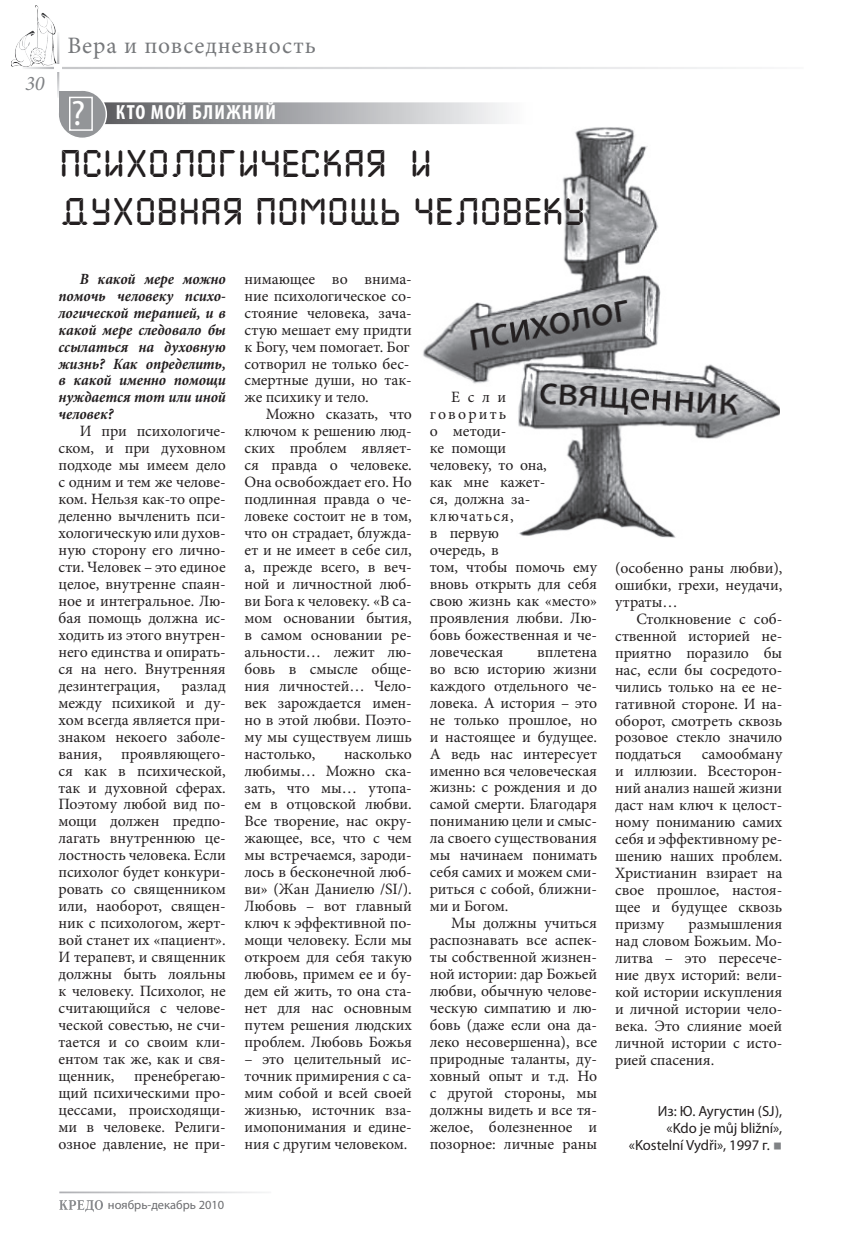
<style>
.page{position:relative;width:842px;height:1234px;background:#fff}
.page>*{position:absolute;margin:0;border:0;box-sizing:border-box;transform-origin:0 0}
.t1{font:36px/48px "a LCD Nova";letter-spacing:.05em;color:#231f20;scale:1.05 1}
.t2{font:23.55px "Minion Pro";letter-spacing:.04em;color:#76787b}
.t3{font:italic 20.7px "Minion Pro";color:#808285}
.t4{font:700 condensed 20.55px "Myriad Pro";letter-spacing:.06em;color:#fff}
.t5{font:15.75px/17px "Minion Pro";letter-spacing:-.005em;color:#231f20;text-align:justify}
.t6{font:italic 700 condensed 15.75px/17px "Minion Pro";letter-spacing:-.005em;color:#231f20;text-align:justify}
.t7{font:14.7px/17px "Myriad Pro";letter-spacing:-.005em;color:#231f20;text-align:right}
.t8{font:12.45px "Myriad Pro";color:#6c6d70}
.s1{font-weight:400;font-stretch:normal;font-size:35.25px}
.s2{font-family:"Minion Pro";font-size:23.7px;color:#808285}
</style>
<div class="page">
<svg style="left:59px;top:1200px;width:44px;height:11px"></svg>
<img style="left:11px;top:6px;width:46px;height:61px">
<img style="left:423px;top:127px;width:357px;height:411px">
<div style="left:75px;top:102px;width:458px;height:23px;background:linear-gradient(to right,#525357,#feffff)"></div>
<div style="left:75px;top:101px;width:459px;height:24px;border:1px solid #fff"></div>
<div style="left:58px;top:90px;width:48px;height:48px;background:#939598;border-radius:50%"></div>
<div style="left:57px;top:89px;width:50px;height:50px;border:1px solid #fff;border-radius:50%"></div>
<div style="left:59px;top:91px;width:23px;height:23px;background:#939598"></div>
<div style="left:69px;top:97px;width:24px;height:34px;background:#939598;border:1px solid #fff"></div>
<h3 class="t3" style="left:25px;top:69px;width:21px">30</h3>
<h2 class="t2" style="left:67px;top:30px;width:250px">Вера и повседневность</h2>
<h3 class="t4" style="left:71px;top:99px;width:206px"><span class="s1">?</span> Кто мой ближний</h3>
<h1 class="t1" style="left:60px;top:142px;width:501px">психологическая и духовная помощь человеку</h1>
<p class="t6" style="left:58px;top:270px;width:169px;text-indent:21px">В какой мере можно помочь человеку психо&shy;логической терапией, и в какой мере следовало бы ссылаться на духовную жизнь? Как определить, в какой именно помощи нуждается тот или иной человек?</p>
<p class="t5" style="left:58px;top:423px;width:169px;text-indent:21px">И при психологиче&shy;ском, и при духовном подходе мы имеем дело с одним и тем же челове&shy;ком. Нельзя как-то опре&shy;деленно вычленить пси&shy;хологическую или духов&shy;ную сторону его лично&shy;сти. Человек – это единое целое, внутренне спаян&shy;ное и интегральное. Лю&shy;бая помощь должна ис&shy;ходить из этого внутрен&shy;него единства и опирать&shy;ся на него. Внутренняя дезинтеграция,</p>
<p class="t5" style="left:58px;top:677px;width:169px;text-indent:123px">разлад между психикой и ду&shy;хом всегда является при&shy;знаком некоего заболе&shy;вания, проявляющего&shy;ся как в психической, так и духовной сферах.<br>Поэтому любой вид по&shy;мощи должен предпо&shy;лагать внутреннюю це&shy;лостность человека. Если психолог будет конкури&shy;ровать со священником или, наоборот, священ&shy;ник с психологом, жерт&shy;вой станет их «пациент».<br>И терапевт, и священник должны быть лояльны к человеку. Психолог, не считающийся с челове&shy;ческой совестью, не счи&shy;тается и со своим кли&shy;ентом так же, как и свя&shy;щенник, пренебрегаю&shy;щий психическими про&shy;цессами, происходящи&shy;ми в человеке. Религи&shy;озное давление, не при-</p>
<p class="t8" style="left:108px;top:1196px;width:118px">ноябрь-декабрь 2010</p>
<p class="t5" style="left:244px;top:270px;width:169px;text-align:left">нимающее во внима&shy;ние психологическое со&shy;стояние человека, зача&shy;стую мешает ему придти к Богу, чем помогает. Бог сотворил не только бес&shy;смертные души, но так&shy;же психику и тело.</p>
<p class="t5" style="left:244px;top:406px;width:169px;text-indent:21px">Можно сказать, что ключом к решению люд&shy;ских проблем являет&shy;ся правда о человеке.<br>Она освобождает его. Но подлинная правда о че&shy;ловеке состоит не в том, что он страдает, блужда&shy;ет и не имеет в себе сил, а, прежде всего, в веч&shy;ной и личностной люб&shy;ви Бога к человеку. «В са&shy;мом основании бытия, в самом основании ре&shy;альности… лежит лю&shy;бовь в смысле обще&shy;ния личностей… Чело&shy;век зарождается имен&shy;но в этой любви. Поэто&shy;му мы существуем лишь настолько,</p>
<p class="t5" style="left:244px;top:745px;width:169px;text-indent:99px">насколько любимы… Можно ска&shy;зать, что мы… утопа&shy;ем в отцовской любви.<br>Все творение, нас окру&shy;жающее, все, что с чем мы встречаемся, зароди&shy;лось в бесконечной люб&shy;ви» (Жан Даниелю /SI/).<br>Любовь – вот главный ключ к эффективной по&shy;мощи человеку. Если мы откроем для себя такую любовь, примем ее и бу&shy;дем ей жить, то она ста&shy;нет для нас основным путем решения людских проблем. Любовь Божья</p>
<p class="t5" style="left:244px;top:1050px;width:169px">– это целительный ис&shy;точник примирения с са&shy;мим собой и всей своей жизнью, источник вза&shy;имопонимания и едине&shy;ния с другим человеком.</p>
<p class="t5" style="left:430px;top:389px;width:169px;text-align:left;text-indent:21px">Если<br>говорить<br>о методи-<br>ке помощи<br>человеку, то она,<br>как мне кажет-<br>ся, должна за&shy;ключаться,<br>в первую<br>очередь, в<br>том, чтобы помочь ему вновь открыть для себя свою жизнь как «место» проявления любви. Лю&shy;бовь божественная и че&shy;ловеческая</p>
<p class="t5" style="left:430px;top:643px;width:169px;text-indent:107px">вплетена во всю историю жизни каждого отдельного че&shy;ловека. А история – это не только прошлое, но и настоящее и будущее.<br>А ведь нас интересует именно вся человеческая жизнь: с рождения и до самой смерти. Благодаря пониманию цели и смыс&shy;ла своего существования мы начинаем понимать себя самих и можем сми&shy;риться с собой, ближни&shy;ми и Богом.</p>
<p class="t5" style="left:430px;top:914px;width:169px;text-indent:21px">Мы должны учиться распознавать все аспек&shy;ты собственной жизнен&shy;ной истории: дар Божьей любви, обычную челове&shy;ческую симпатию и лю&shy;бовь (даже если она да&shy;леко несовершенна), все природные таланты, ду&shy;ховный опыт и т.д. Но с другой стороны, мы должны видеть и все тя&shy;желое, болезненное и позорное: личные раны</p>
<p class="t5" style="left:615px;top:559px;width:169px">(особенно раны любви), ошибки, грехи, неудачи, утраты…</p>
<p class="t5" style="left:615px;top:610px;width:169px;text-indent:21px">Столкновение с соб&shy;ственной историей не&shy;приятно поразило бы нас, если бы сосредото&shy;чились только на ее не&shy;гативной стороне. И на&shy;оборот, смотреть сквозь розовое стекло значило поддаться</p>
<p class="t5" style="left:615px;top:745px;width:169px;text-indent:87px">самообману и иллюзии. Всесторон&shy;ний анализ нашей жизни даст нам ключ к целост&shy;ному пониманию самих себя и эффективному ре&shy;шению наших проблем.<br>Христианин взирает на свое прошлое, настоя&shy;щее и будущее сквозь призму</p>
<p class="t5" style="left:615px;top:915px;width:169px;text-indent:73px">размышления над словом Божьим. Мо&shy;литва – это пересече&shy;ние двух историй: вели&shy;кой истории искупления и личной истории чело&shy;века. Это слияние моей личной истории с исто&shy;рией спасения.</p>
<p class="t7" style="left:629px;top:1102px;width:155px">Из: Ю. Аугустин (SJ), «Kdo je můj bližní», «Kostelní Vydři», 1997 г. <span class="s2">■</span></p>
</div>
